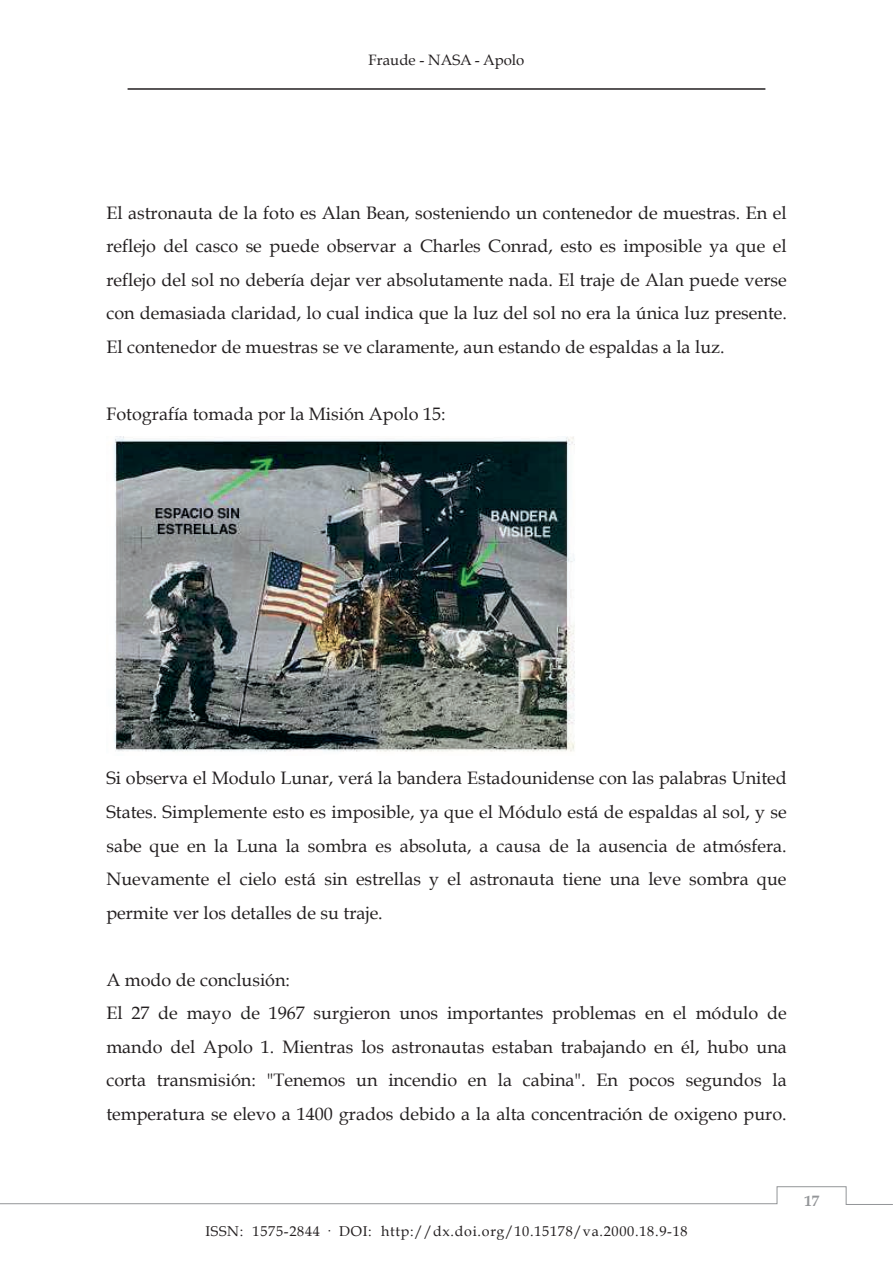
<style>
.page{position:relative;width:893px;height:1263px;background:#fff}
.page>*{position:absolute;margin:0;border:0;box-sizing:border-box;transform-origin:0 0}
.t1{font:18px/33.6px "Book Antiqua";color:#231f20;text-align:justify}
.t2{font:18px "Book Antiqua";color:#9e9fa3}
.t3{font:15px "Book Antiqua";color:#231f20}
.t4{font:700 15px "Book Antiqua";color:#939598}
.t5{font:14.25px "Book Antiqua";letter-spacing:.05em;color:#231f20}
</style>
<div class="page">
<img style="left:114px;top:436px;width:461px;height:316px">
<hr style="left:128px;top:88px;width:637px;height:2px;background:#231f20">
<svg style="left:0;top:1186px;width:893px;height:19px"></svg>
<p class="t3" style="left:369px;top:51px;width:157px">Fraude - NASA - Apolo</p>
<p class="t1" style="left:106px;top:195px;width:682px">El astronauta de la foto es Alan Bean, sosteniendo un contenedor de muestras. En el reflejo del casco se puede observar a Charles Conrad, esto es imposible ya que el reflejo del sol no debería dejar ver absolutamente nada. El traje de Alan puede verse con demasiada claridad, lo cual indica que la luz del sol no era la única luz presente.<br>El contenedor de muestras se ve claramente, aun estando de espaldas a la luz.</p>
<p class="t1" style="left:106px;top:397px;width:341px">Fotografía tomada por la Misión Apolo 15:</p>
<p class="t1" style="left:106px;top:761px;width:682px">Si observa el Modulo Lunar, verá la bandera Estadounidense con las palabras United States. Simplemente esto es imposible, ya que el Módulo está de espaldas al sol, y se sabe que en la Luna la sombra es absoluta, a causa de la ausencia de atmósfera.<br>Nuevamente el cielo está sin estrellas y el astronauta tiene una leve sombra que permite ver los detalles de su traje.</p>
<p class="t1" style="left:106px;top:962px;width:682px;text-align:left">A modo de conclusión:<br>El 27 de mayo de 1967 surgieron unos importantes problemas en el módulo de mando del Apolo 1. Mientras los astronautas estaban trabajando en él, hubo una corta transmisión: "Tenemos un incendio en la cabina". En pocos segundos la temperatura se elevo a 1400 grados debido a la alta concentración de oxigeno puro.</p>
<p class="t5" style="left:205px;top:1222px;width:484px">ISSN: 1575-2844 · DOI: http://dx.doi.org/10.15178/va.2000.18.9-18</p>
<p class="t4" style="left:804px;top:1192px;width:16px">17</p>
<p class="t2" style="left:806px;top:1198px;width:10px">9</p>
</div>
